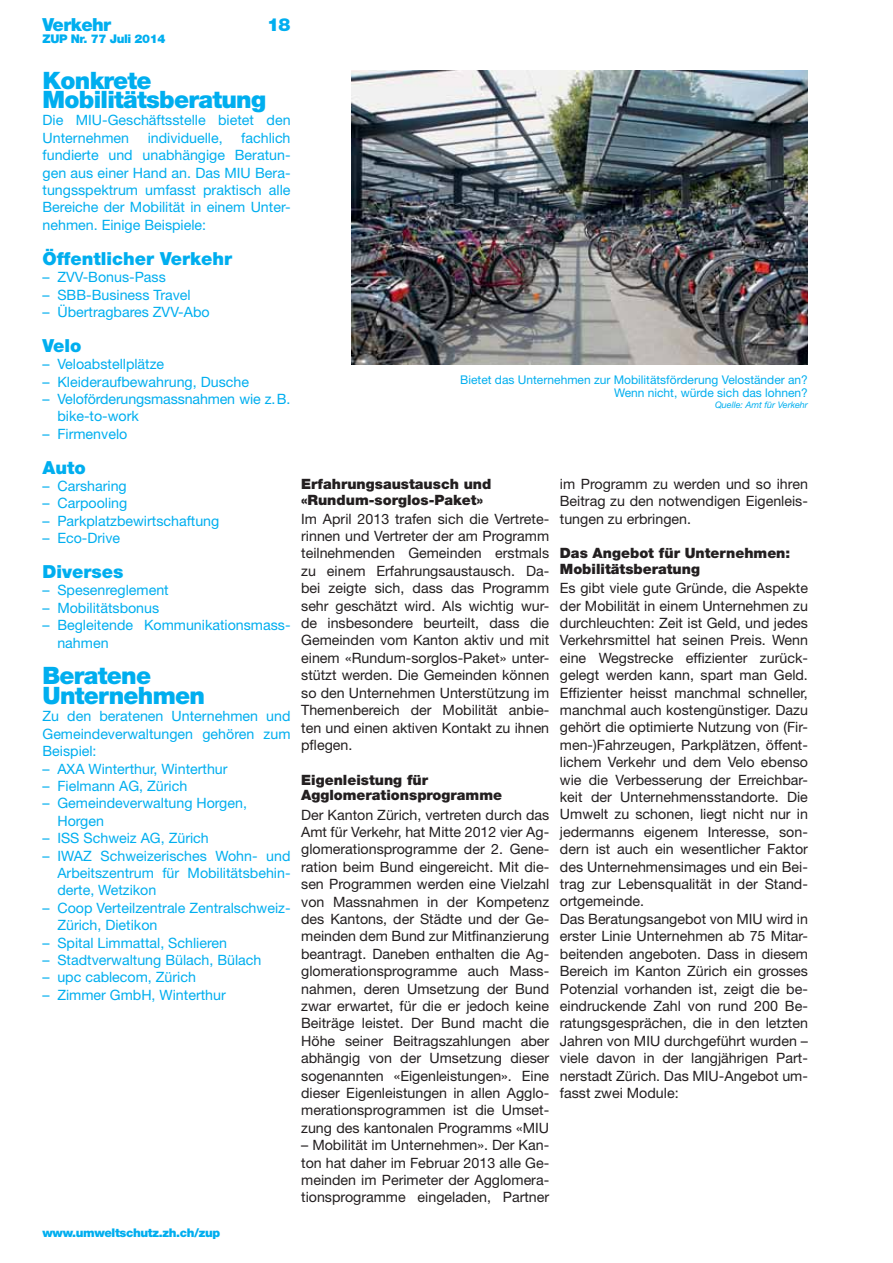
<style>
.page{position:relative;width:893px;height:1263px;background:#fff}
.page>*{position:absolute;margin:0;border:0;box-sizing:border-box;transform-origin:0 0}
.t1{font:900 24px/19.5px "Helvetica Neue LT Std";letter-spacing:-.03em;color:#00aeef}
.t2{font:900 18px "Helvetica Neue LT Std";color:#00aeef}
.t3{font:900 18px "Helvetica Neue LT Std";letter-spacing:-.03em;color:#00aeef}
.t4{font:14.25px/17.4px "Helvetica Neue LT Std";color:#231f20;text-align:justify}
.t5{font:14.25px/17.4px "Helvetica Neue LT Std";color:#00aeef}
.t6{font:900 14.25px/15.8px "Helvetica Neue LT Std";color:#231f20}
.t7{font:12px/12.8px "Helvetica Neue LT Std";color:#00aeef;text-align:right}
.t8{font:900 12px "Helvetica Neue LT Std";letter-spacing:-.03em;color:#00aeef}
.t9{font:italic 9px "Helvetica Neue LT Std";color:#00aeef}
</style>
<div class="page">
<img style="left:352px;top:71px;width:456px;height:294px">
<p class="t3" style="left:43px;top:18px;width:70px">Verkehr</p>
<p class="t2" style="left:267px;top:18px;width:25px">18</p>
<p class="t8" style="left:43px;top:35px;width:125px">ZUP Nr. 77 Juli 2014</p>
<h1 class="t1" style="left:43px;top:73px;width:225px">Konkrete<br>Mobilitätsberatung</h1>
<p class="t5" style="left:43px;top:113px;width:250px">Die MIU-Geschäftsstelle bietet den<br>Unternehmen</p>
<p class="t5" style="left:43px;top:131px;width:250px;text-align:justify;text-indent:199px">fachlich fundierte und unabhängige Beratun&shy;gen aus einer Hand an. Das MIU Bera&shy;tungsspektrum umfasst praktisch alle Bereiche der Mobilität in einem Unter&shy;nehmen. Einige Beispiele:</p>
<p class="t2" style="left:43px;top:252px;width:191px">Öffentlicher Verkehr</p>
<p class="t5" style="left:43px;top:270px;width:125px">– ZVV-Bonus-Pass</p>
<p class="t5" style="left:43px;top:287px;width:150px">– SBB-Business Travel</p>
<p class="t5" style="left:43px;top:305px;width:169px">– Übertragbares ZVV-Abo</p>
<p class="t2" style="left:43px;top:339px;width:41px">Velo</p>
<p class="t5" style="left:43px;top:357px;width:123px">– Veloabstellplätze</p>
<p class="t5" style="left:43px;top:374px;width:208px">– Kleideraufbewahrung, Dusche</p>
<p class="t5" style="left:57px;top:392px;width:235px;text-indent:-15px">– Veloförderungsmassnahmen wie z. B. bike-to-work</p>
<p class="t5" style="left:43px;top:427px;width:86px">– Firmenvelo</p>
<p class="t2" style="left:43px;top:461px;width:45px">Auto</p>
<p class="t5" style="left:43px;top:479px;width:86px">– Carsharing</p>
<p class="t5" style="left:43px;top:496px;width:86px">– Carpooling</p>
<p class="t5" style="left:43px;top:514px;width:178px">– Parkplatzbewirtschaftung</p>
<p class="t5" style="left:43px;top:531px;width:79px">– Eco-Drive</p>
<p class="t2" style="left:43px;top:565px;width:83px">Diverses</p>
<p class="t5" style="left:43px;top:583px;width:128px">– Spesenreglement</p>
<p class="t5" style="left:43px;top:601px;width:118px">– Mobilitätsbonus</p>
<p class="t5" style="left:57px;top:618px;width:235px;text-indent:-15px">– Begleitende Kommunikationsmass&shy;nahmen</p>
<h1 class="t1" style="left:43px;top:669px;width:164px">Beratene<br>Unternehmen</h1>
<p class="t5" style="left:43px;top:709px;width:250px;text-align:justify">Zu den beratenen Unternehmen und Gemeindeverwaltungen gehören zum Beispiel:</p>
<p class="t5" style="left:43px;top:761px;width:187px">– AXA Winterthur, Winterthur</p>
<p class="t5" style="left:43px;top:779px;width:146px">– Fielmann AG, Zürich</p>
<p class="t5" style="left:57px;top:796px;width:191px;text-indent:-15px">– Gemeindeverwaltung Horgen,<br>Horgen</p>
<p class="t5" style="left:43px;top:831px;width:168px">– ISS Schweiz AG, Zürich</p>
<p class="t5" style="left:57px;top:848px;width:235px;text-align:justify;text-indent:-15px">– IWAZ Schweizerisches Wohn- und Arbeitszentrum für Mobilitätsbehin&shy;derte, Wetzikon</p>
<p class="t5" style="left:57px;top:901px;width:235px;text-indent:-15px">– Coop Verteilzentrale Zentralschweiz-<br>Zürich, Dietikon</p>
<p class="t5" style="left:43px;top:935px;width:186px">– Spital Limmattal, Schlieren</p>
<p class="t5" style="left:43px;top:953px;width:220px">– Stadtverwaltung Bülach, Bülach</p>
<p class="t5" style="left:43px;top:970px;width:155px">– upc cablecom, Zürich</p>
<p class="t5" style="left:43px;top:988px;width:185px">– Zimmer GmbH, Winterthur</p>
<p class="t5" style="left:148px;top:131px;width:76px">individuelle,</p>
<p class="t8" style="left:43px;top:1228px;width:179px">www.umweltschutz.zh.ch/zup</p>
<p class="t7" style="left:460px;top:375px;width:349px">Bietet das Unternehmen zur Mobilitätsförderung Veloständer an?<br>Wenn nicht, würde sich das lohnen?</p>
<p class="t9" style="left:715px;top:399px;width:94px">Quelle: Amt für Verkehr</p>
<p class="t6" style="left:301px;top:477px;width:192px">Erfahrungsaustausch und «Rundum-sorglos-Paket»</p>
<p class="t4" style="left:301px;top:512px;width:250px">Im April 2013 trafen sich die Vertrete&shy;rinnen und Vertreter der am Programm teilnehmenden Gemeinden erstmals zu einem Erfahrungsaustausch. Da&shy;bei zeigte sich, dass das Programm sehr geschätzt wird. Als wichtig wur&shy;de insbesondere beurteilt, dass die Gemeinden vom Kanton aktiv und mit einem «Rundum-sorglos-Paket» unter&shy;stützt werden. Die Gemeinden können so den Unternehmen Unterstützung im Themenbereich der Mobilität anbie&shy;ten und einen aktiven Kontakt zu ihnen pflegen.</p>
<p class="t6" style="left:301px;top:773px;width:202px">Eigenleistung für<br>Agglomerations programme</p>
<p class="t4" style="left:301px;top:807px;width:250px">Der Kanton Zürich, vertreten durch das Amt für Verkehr, hat Mitte 2012 vier Ag&shy;glomerationsprogramme der 2. Gene&shy;ration beim Bund eingereicht. Mit die&shy;sen Programmen werden eine Vielzahl von Massnahmen in der Kompetenz des Kantons, der Städte und der Ge&shy;meinden dem Bund zur Mitfinanzierung beantragt. Daneben enthalten die Ag&shy;glomerationsprogramme auch Mass&shy;nahmen, deren Umsetzung der Bund zwar erwartet, für die er jedoch keine Beiträge leistet. Der Bund macht die Höhe seiner Beitragszahlungen aber abhängig von der Umsetzung dieser sogenannten «Eigenleistungen». Eine dieser Eigenleistungen in allen Agglo&shy;merationsprogrammen ist die Umset&shy;zung des kantonalen Programms «MIU</p>
<p class="t4" style="left:301px;top:1138px;width:250px">– Mobilität im Unternehmen». Der Kan&shy;ton hat daher im Februar 2013 alle Ge&shy;meinden im Perimeter der Agglomera&shy;tionsprogramme eingeladen, Partner</p>
<p class="t4" style="left:560px;top:477px;width:250px">im Programm zu werden und so ihren Beitrag zu den notwendigen Eigenleis&shy;tungen zu erbringen.</p>
<p class="t6" style="left:560px;top:547px;width:232px">Das Angebot für Unternehmen:<br>Mobilitätsberatung</p>
<p class="t4" style="left:560px;top:581px;width:250px;text-align:left">Es gibt viele gute Gründe, die Aspekte der Mobilität in einem Unternehmen zu durchleuchten: Zeit ist Geld, und jedes Verkehrsmittel hat seinen Preis. Wenn eine Wegstrecke effizienter zurück&shy;gelegt werden kann, spart man Geld.<br>Effizienter heisst manchmal schneller, manchmal auch kostengünstiger. Dazu gehört die optimierte Nutzung von (Fir&shy;men-)Fahrzeugen, Parkplätzen, öffent&shy;lichem Verkehr und dem Velo ebenso wie die Verbesserung der Erreichbar&shy;keit der Unternehmensstandorte. Die Umwelt zu schonen, liegt nicht nur in jedermanns eigenem Interesse, son&shy;dern ist auch ein wesentlicher Faktor des Unternehmensimages und ein Bei&shy;trag zur Lebensqualität in der Stand&shy;ortgemeinde.<br>Das Beratungsangebot von MIU wird in erster Linie Unternehmen ab 75 Mitar&shy;beitenden angeboten. Dass in diesem Bereich im Kanton Zürich ein grosses Potenzial vorhanden ist, zeigt die be&shy;eindruckende Zahl von rund 200 Be&shy;ratungsgesprächen, die in den letzten Jahren von MIU durchgeführt wurden – viele davon in der langjährigen Part&shy;nerstadt Zürich. Das MIU-Angebot um&shy;fasst zwei Module:</p>
</div>
